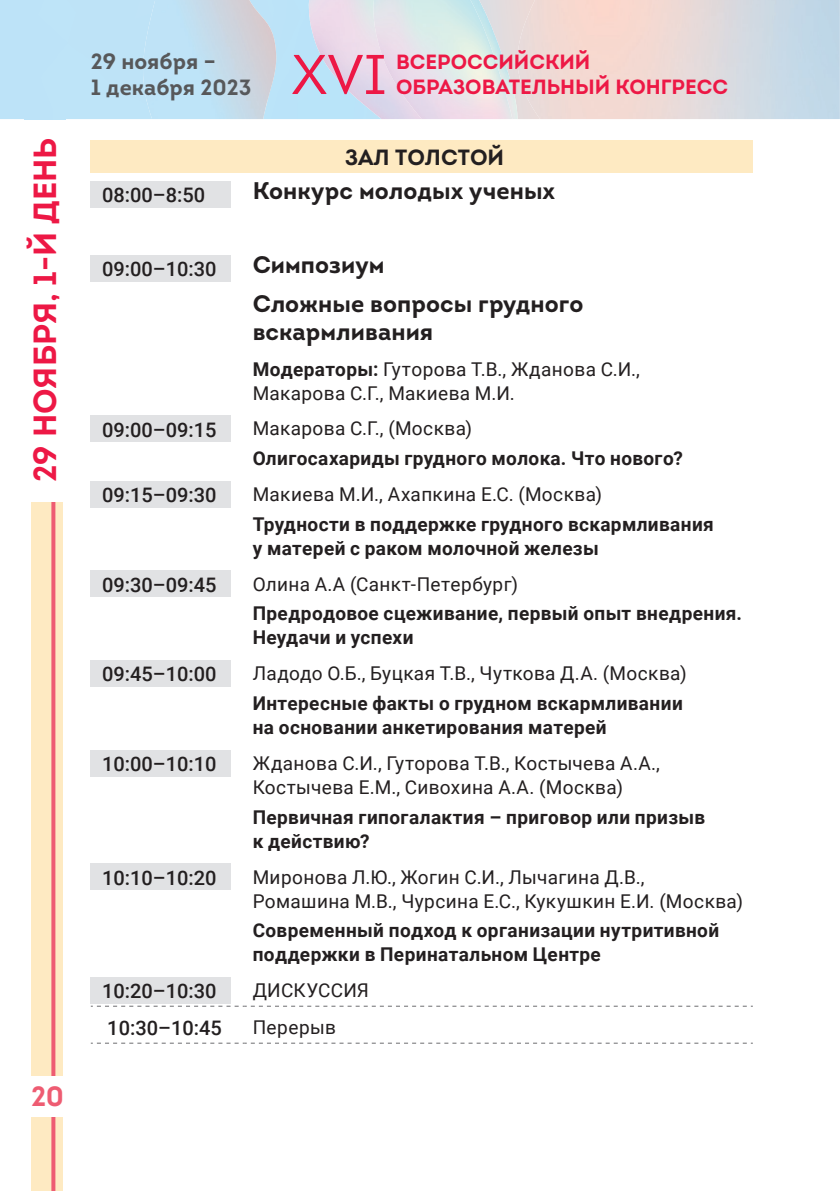
<style>
.page{position:relative;width:840px;height:1191px;background:#fff}
.page>*{position:absolute;margin:0;border:0;box-sizing:border-box;transform-origin:0 0}
.t1{font:55.8px "Intro Book Caps";color:#ed1845}
.t2{font:700 32px "Intro";color:#ed1845}
.t3{font:700 27.8px "Intro";color:#ee5c72}
.t4{font:700 24px/39.4px "Intro";color:#231f20}
.t5{font:700 22px/26px "Intro";color:#57585a}
.t6{font:22px "Intro Bold Caps";color:#231f20}
.t7{font:700 20.6px "Intro";color:#ed1845}
.t8{font:500 20px "Roboto";color:#231f20}
.t9{font:19px/24px "Roboto";letter-spacing:.02em;color:#231f20}
.t10{font:700 19px/24px "Roboto";letter-spacing:.02em;color:#231f20}
.s1{font-weight:700}
</style>
<div class="page">
<div style="left:31px;top:1100px;width:31px;height:91px;background:#feeac2"></div>
<div style="left:31px;top:501px;width:31px;height:575px;background:#feeac2"></div>
<svg style="left:51px;top:501px;width:4px;height:690px;background:#ef6a7a"></svg>
<div style="left:29px;top:1076px;width:36px;height:40px;background:#fff"></div>
<img style="left:308px;top:0;width:64px;height:119px">
<img style="left:372px;top:0;width:140px;height:119px">
<img style="left:143px;top:0;width:133px;height:119px">
<div style="left:91px;top:140px;width:661px;height:33px;background:#feeac2"></div>
<svg style="left:91px;top:1005px;width:661px;height:1px"></svg>
<svg style="left:91px;top:1042px;width:661px;height:1px"></svg>
<div style="left:91px;top:181px;width:140px;height:26px;background:#e1e2e4"></div>
<div style="left:91px;top:255px;width:140px;height:26px;background:#e1e2e4"></div>
<div style="left:91px;top:415px;width:140px;height:27px;background:#e1e2e4"></div>
<div style="left:91px;top:481px;width:140px;height:26px;background:#e1e2e4"></div>
<div style="left:91px;top:571px;width:140px;height:26px;background:#e1e2e4"></div>
<div style="left:91px;top:660px;width:140px;height:27px;background:#e1e2e4"></div>
<div style="left:91px;top:750px;width:140px;height:26px;background:#e1e2e4"></div>
<div style="left:91px;top:863px;width:140px;height:27px;background:#e1e2e4"></div>
<div style="left:91px;top:977px;width:140px;height:26px;background:#e1e2e4"></div>
<h2 class="t2" style="left:24px;top:482px;width:345px;rotate:-90deg">29 НОЯБРЯ, 1-Й ДЕНЬ</h2>
<h3 class="t3" style="left:31px;top:1079px;width:34px">20</h3>
<p class="t5" style="left:91px;top:48px;width:162px">29 ноября –<br>1 декабря 2023</p>
<h1 class="t1" style="left:291px;top:40px;width:96px">XVI</h1>
<p class="t7" style="left:396px;top:49px;width:196px">ВСЕРОССИЙСКИЙ</p>
<p class="t7" style="left:396px;top:73px;width:333px">ОБРАЗОВАТЕЛЬНЫЙ КОНГРЕСС</p>
<p class="t6" style="left:345px;top:143px;width:160px">Зал Толстой</p>
<p class="t8" style="left:102px;top:181px;width:105px">08:00–8:50</p>
<p class="t4" style="left:252px;top:171px;width:304px">Конкурс молодых ученых</p>
<p class="t8" style="left:102px;top:255px;width:116px">09:00–10:30</p>
<p class="t4" style="left:252px;top:244px;width:332px">Симпозиум<br>Сложные вопросы грудного</p>
<p class="t4" style="left:252px;top:312px;width:182px">вскармливания</p>
<p class="t9" style="left:252px;top:356px;width:388px"><span class="s1">Модераторы:</span> Гуторова Т.В., Жданова С.И.,<br>Макарова С.Г., Макиева М.И.</p>
<p class="t8" style="left:102px;top:415px;width:116px">09:00–09:15</p>
<p class="t9" style="left:252px;top:416px;width:221px">Макарова С.Г., (Москва)</p>
<p class="t10" style="left:252px;top:446px;width:431px">Олигосахариды грудного молока. Что нового?</p>
<p class="t8" style="left:102px;top:481px;width:116px">09:15–09:30</p>
<p class="t9" style="left:252px;top:481px;width:351px">Макиева М.И., Ахапкина Е.С. (Москва)</p>
<p class="t10" style="left:252px;top:511px;width:462px">Трудности в поддержке грудного вскармливания у матерей с раком молочной железы</p>
<p class="t8" style="left:102px;top:570px;width:116px">09:30–09:45</p>
<p class="t9" style="left:252px;top:571px;width:267px">Олина А.А (Санкт-Петербург)</p>
<p class="t10" style="left:252px;top:601px;width:490px">Предродовое сцеживание, первый опыт внедрения.<br>Неудачи и успехи</p>
<p class="t8" style="left:102px;top:660px;width:116px">09:45–10:00</p>
<p class="t9" style="left:252px;top:661px;width:435px">Ладодо О.Б., Буцкая Т.В., Чуткова Д.А. (Москва)</p>
<p class="t10" style="left:252px;top:690px;width:431px">Интересные факты о грудном вскармливании на основании анкетирования матерей</p>
<p class="t8" style="left:102px;top:750px;width:116px">10:00–10:10</p>
<p class="t9" style="left:252px;top:750px;width:408px">Жданова С.И., Гуторова Т.В., Костычева А.А.,<br>Костычева Е.М., Сивохина А.А. (Москва)</p>
<p class="t10" style="left:252px;top:804px;width:453px">Первичная гипогалактия – приговор или призыв к действию?</p>
<p class="t8" style="left:102px;top:863px;width:116px">10:10–10:20</p>
<p class="t9" style="left:252px;top:864px;width:491px">Миронова Л.Ю., Жогин С.И., Лычагина Д.В.,<br>Ромашина М.В., Чурсина Е.С., Кукушкин Е.И. (Москва)</p>
<p class="t10" style="left:252px;top:917px;width:467px">Современный подход к организации нутритивной поддержки в Перинатальном Центре</p>
<p class="t8" style="left:102px;top:977px;width:116px">10:20–10:30</p>
<p class="t9" style="left:252px;top:977px;width:118px">ДИСКУССИЯ</p>
<p class="t8" style="left:107px;top:1014px;width:116px">10:30–10:45</p>
<p class="t9" style="left:252px;top:1014px;width:85px">Перерыв</p>
</div>
